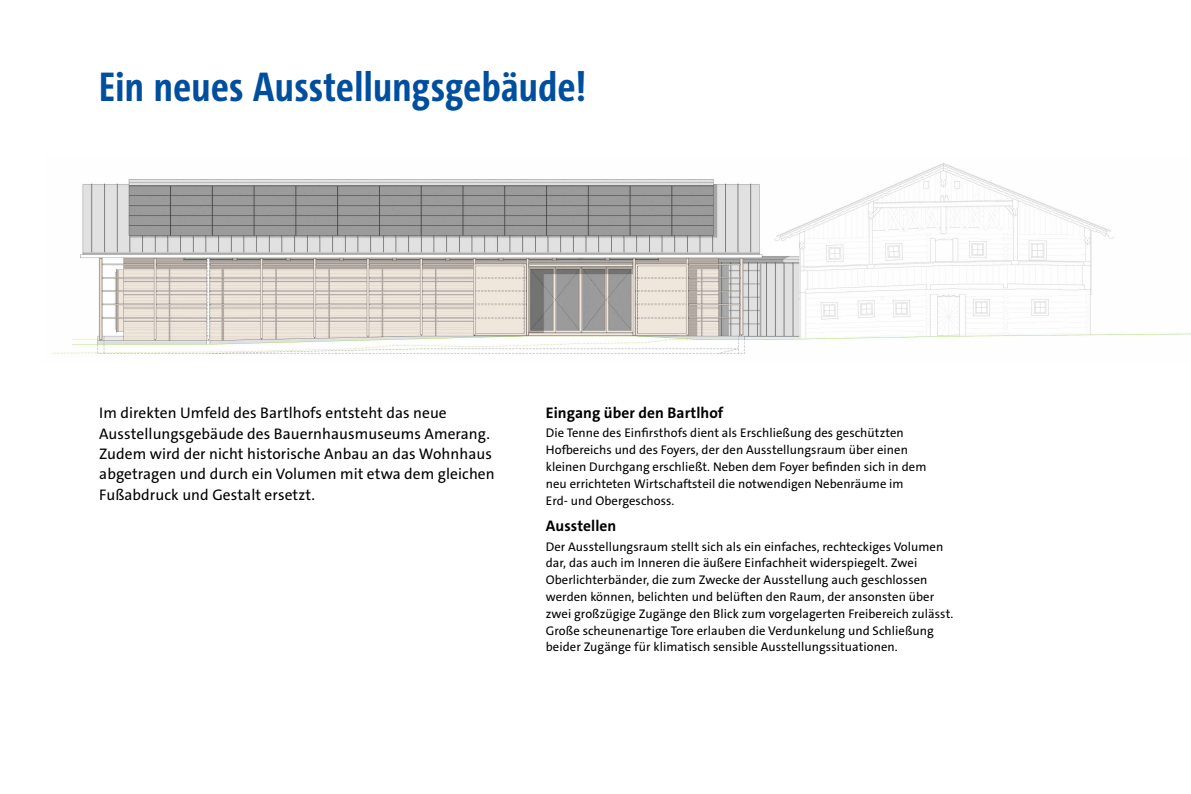
<style>
.page{position:relative;width:1191px;height:794px;background:#fff}
.page>*{position:absolute;margin:0;border:0;box-sizing:border-box;transform-origin:0 0}
.t1{font:700 42px "The Sans Cd";letter-spacing:.01em;color:#004f9f}
.t2{font:15.4px/20.3px "The Sans C4 s";letter-spacing:.005em;color:#000}
.t3{font:700 15.4px "The Sans C4 s";letter-spacing:.005em;color:#000}
.t4{font:12.6px/16.8px "The Sans C4 s";letter-spacing:.005em;color:#000}
</style>
<div class="page">
<img style="left:51px;top:163px;width:1140px;height:192px">
<h1 class="t1" style="left:99px;top:59px;width:488px">Ein neues Ausstellungsgebäude!</h1>
<p class="t2" style="left:99px;top:403px;width:397px">Im direkten Umfeld des Bartlhofs entsteht das neue Ausstellungsgebäude des Bauernhausmuseums Amerang.<br>Zudem wird der nicht historische Anbau an das Wohnhaus abgetragen und durch ein Volumen mit etwa dem gleichen Fußabdruck und Gestalt ersetzt.</p>
<p class="t3" style="left:546px;top:403px;width:179px">Eingang über den Bartlhof</p>
<p class="t4" style="left:546px;top:425px;width:382px">Die Tenne des Einfirsthofs dient als Erschließung des geschützten Hofbereichs und des Foyers, der den Ausstellungsraum über einen kleinen Durchgang erschließt. Neben dem Foyer befinden sich in dem neu errichteten Wirtschaftsteil die notwendigen Nebenräume im Erd- und Obergeschoss.</p>
<p class="t3" style="left:546px;top:516px;width:72px">Ausstellen</p>
<p class="t4" style="left:546px;top:538px;width:409px">Der Ausstellungsraum stellt sich als ein einfaches, rechteckiges Volumen dar, das auch im Inneren die äußere Einfachheit widerspiegelt. Zwei Oberlichterbänder, die zum Zwecke der Ausstellung auch geschlossen werden können, belichten und belüften den Raum, der ansonsten über zwei großzügige Zugänge den Blick zum vorgelagerten Freibereich zulässt.<br>Große scheunenartige Tore erlauben die Verdunkelung und Schließung beider Zugänge für klimatisch sensible Ausstellungssituationen.</p>
</div>
